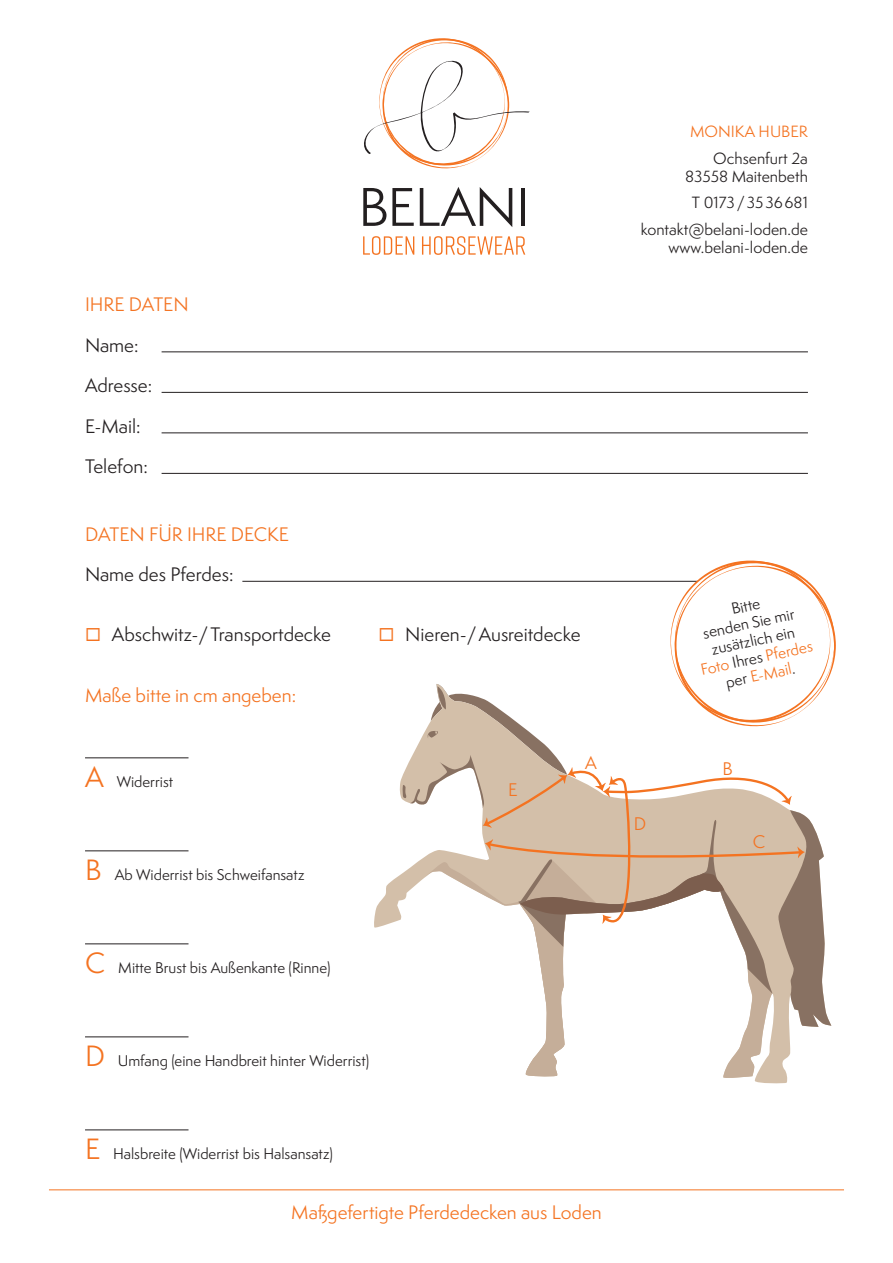
<style>
.page{position:relative;width:893px;height:1263px;background:#fff}
.page>*{position:absolute;margin:0;border:0;box-sizing:border-box;transform-origin:0 0}
.t1{font:18px "Semplicita Pro";color:#231f20}
.t2{font:18px "Semplicita Pro";color:#f47321}
.t3{font:16.8px "Semplicita Pro";color:#f47321}
.t4{font:15px/18px "Semplicita Pro";color:#231f20;text-align:right}
.t5{font:15px "Semplicita Pro";color:#f47321}
.t6{font:14.7px/17.5px "Semplicita Pro";color:#231f20;text-align:center}
.t7{font:14.25px "Semplicita Pro";color:#231f20}
.s1{color:#f47321}
.s2{font-size:27px;color:#f47321}
</style>
<div class="page">
<svg style="left:374px;top:777px;width:414px;height:307px"></svg>
<svg style="left:364px;top:38px;width:166px;height:131px"></svg>
<svg style="left:363px;top:236px;width:51px;height:19px"></svg>
<svg style="left:422px;top:236px;width:103px;height:19px"></svg>
<svg style="left:363px;top:188px;width:23px;height:38px"></svg>
<svg style="left:392px;top:188px;width:22px;height:38px"></svg>
<svg style="left:420px;top:187px;width:92px;height:40px"></svg>
<hr style="left:521px;top:188px;width:4px;height:38px;background:#231f20">
<hr style="left:162px;top:352px;width:646px;height:1px;background:#231f20">
<hr style="left:162px;top:392px;width:646px;height:1px;background:#231f20">
<hr style="left:162px;top:433px;width:646px;height:1px;background:#231f20">
<hr style="left:162px;top:473px;width:646px;height:1px;background:#231f20">
<hr style="left:242px;top:581px;width:566px;height:1px;background:#231f20">
<hr style="left:85px;top:758px;width:104px;height:1px;background:#231f20">
<hr style="left:85px;top:851px;width:104px;height:1px;background:#231f20">
<hr style="left:85px;top:944px;width:104px;height:1px;background:#231f20">
<hr style="left:85px;top:1037px;width:104px;height:1px;background:#231f20">
<hr style="left:85px;top:1130px;width:104px;height:1px;background:#231f20">
<hr style="left:49px;top:1189px;width:795px;height:1px;background:#f47321">
<svg style="left:402px;top:560px;width:434px;height:517px"></svg>
<p class="t2" style="left:85px;top:292px;width:105px">IHRE DATEN</p>
<p class="t1" style="left:85px;top:332px;width:55px">Name:</p>
<p class="t1" style="left:85px;top:373px;width:69px">Adresse:</p>
<p class="t1" style="left:85px;top:413px;width:57px">E-Mail:</p>
<p class="t1" style="left:85px;top:454px;width:64px">Telefon:</p>
<p class="t2" style="left:85px;top:521px;width:205px">DATEN FÜR IHRE DECKE</p>
<p class="t1" style="left:85px;top:562px;width:150px">Name des Pferdes:</p>
<p class="t1" style="left:85px;top:622px;width:247px"><span class="s1">◻</span> Abschwitz-/Transportdecke</p>
<p class="t1" style="left:378px;top:622px;width:204px"><span class="s1">◻</span> Nieren-/Ausreitdecke</p>
<p class="t2" style="left:85px;top:683px;width:213px">Maße bitte in cm angeben:</p>
<p class="t7" style="left:85px;top:772px;width:90px"><span class="s2">A</span> Widerrist</p>
<p class="t7" style="left:85px;top:865px;width:221px"><span class="s2">B</span> Ab Widerrist bis Schweifansatz</p>
<p class="t7" style="left:85px;top:958px;width:247px"><span class="s2">C</span> Mitte Brust bis Außenkante (Rinne)</p>
<p class="t7" style="left:85px;top:1051px;width:286px"><span class="s2">D</span> Umfang (eine Handbreit hinter Widerrist)</p>
<p class="t7" style="left:85px;top:1144px;width:249px"><span class="s2">E</span> Halsbreite (Widerrist bis Halsansatz)</p>
<p class="t3" style="left:508px;top:778px;width:11px">E</p>
<p class="t3" style="left:585px;top:750px;width:13px">A</p>
<p class="t2" style="left:291px;top:1200px;width:312px">Maßgefertigte Pferdedecken aus Loden</p>
<p class="t5" style="left:690px;top:121px;width:119px">MONIKA HUBER</p>
<p class="t4" style="left:685px;top:149px;width:124px">Ochsenfurt 2a<br>83558 Maitenbeth</p>
<p class="t4" style="left:641px;top:189px;width:168px;line-height:26.5px">T 0173/3536681 kontakt@belani-loden.de</p>
<p class="t4" style="left:669px;top:238px;width:141px">www.belani-loden.de</p>
<p class="t6" style="left:688px;top:609px;width:115px;rotate:-12deg">Bitte<br>senden Sie mir zusätzlich ein<br><span class="s1">Foto</span> Ihres <span class="s1">Pferdes </span>per <span class="s1">E-Mail</span>.</p>
<p class="t3" style="left:634px;top:812px;width:14px">D</p>
<p class="t3" style="left:722px;top:757px;width:12px">B</p>
<p class="t3" style="left:753px;top:830px;width:14px">C</p>
</div>
